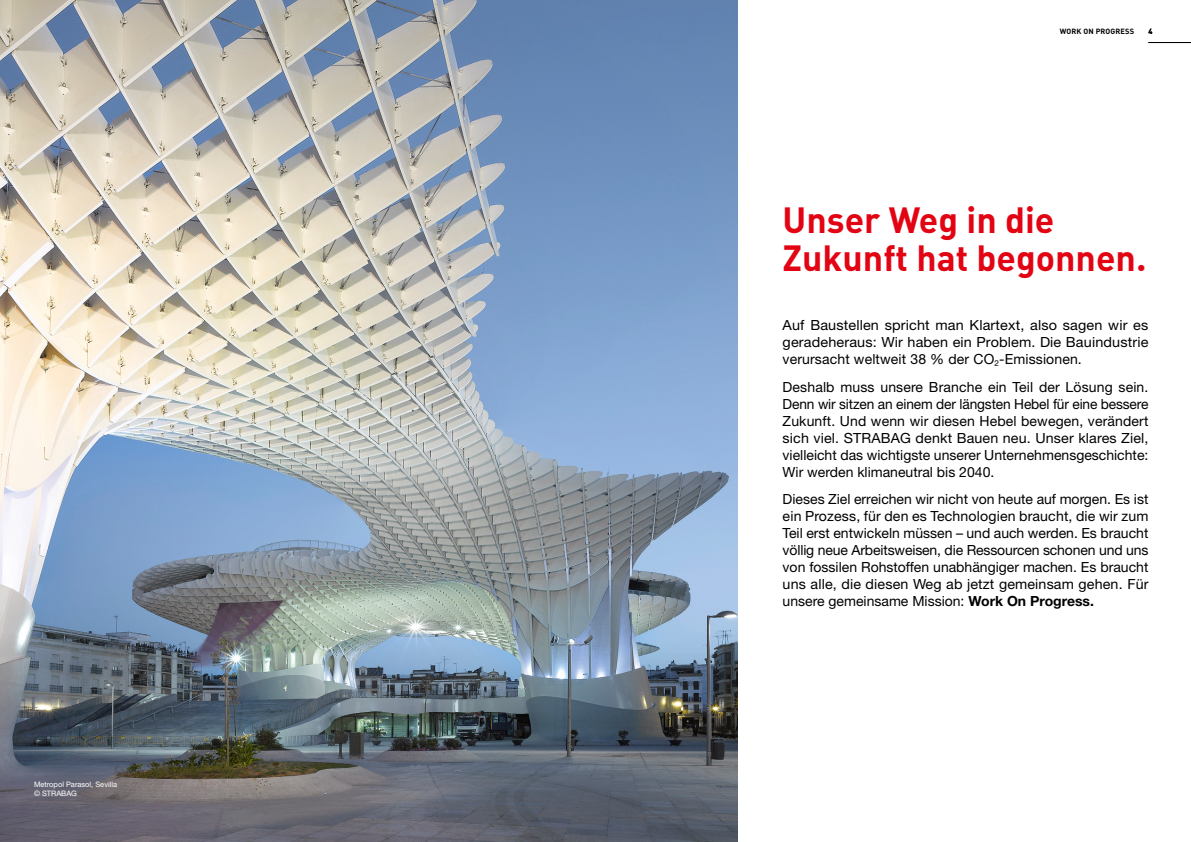
<style>
.page{position:relative;width:1191px;height:842px;background:#fff}
.page>*{position:absolute;margin:0;border:0;box-sizing:border-box;transform-origin:0 0}
.t1{font:700 36px/38px "DIN Pro";color:#e30413}
.t2{font:14px/17px "Helvetica Neue LT Pro";letter-spacing:.01em;color:#000;text-align:justify}
.t3{font:7.5px/9px "Helvetica Neue LT Pro";color:#fff}
.t4{font:700 7.5px "DIN Pro";letter-spacing:.02em;color:#000}
.s1{font-weight:700}
</style>
<div class="page">
<img style="left:0;top:0;width:737px;height:842px">
<hr style="left:1148px;top:42px;width:43px;height:1px;background:#000">
<p class="t3" style="left:34px;top:779px;width:85px">Metropol Parasol, Sevilla © STRABAG</p>
<p class="t4" style="left:1059px;top:26px;width:76px">WORK ON PROGRESS</p>
<p class="t4" style="left:1148px;top:26px;width:6px">4</p>
<h1 class="t1" style="left:782px;top:200px;width:365px">Unser Weg in die<br>Zukunft hat begonnen.</h1>
<p class="t2" style="left:782px;top:316px;width:367px">Auf Baustellen spricht man Klartext, also sagen wir es geradeheraus: Wir haben ein Problem. Die Bauindustrie verursacht weltweit 38 % der CO<sub>2</sub>-Emissionen.</p>
<p class="t2" style="left:782px;top:378px;width:367px">Deshalb muss unsere Branche ein Teil der Lösung sein.<br>Denn wir sitzen an einem der längsten Hebel für eine bessere Zukunft. Und wenn wir diesen Hebel bewegen, verändert sich viel. STRABAG denkt Bauen neu. Unser klares Ziel, vielleicht das wichtigste unserer Unternehmensgeschichte:<br>Wir werden klimaneutral bis 2040.</p>
<p class="t2" style="left:782px;top:490px;width:367px">Dieses Ziel erreichen wir nicht von heute auf morgen. Es ist ein Prozess, für den es Technologien braucht, die wir zum Teil erst entwickeln müssen – und auch werden. Es braucht völlig neue Arbeitsweisen, die Ressourcen schonen und uns von fossilen Rohstoffen unabhängiger machen. Es braucht uns alle, die diesen Weg ab jetzt gemeinsam gehen. Für unsere gemeinsame Mission: <span class="s1">Work On Progress.</span></p>
</div>
